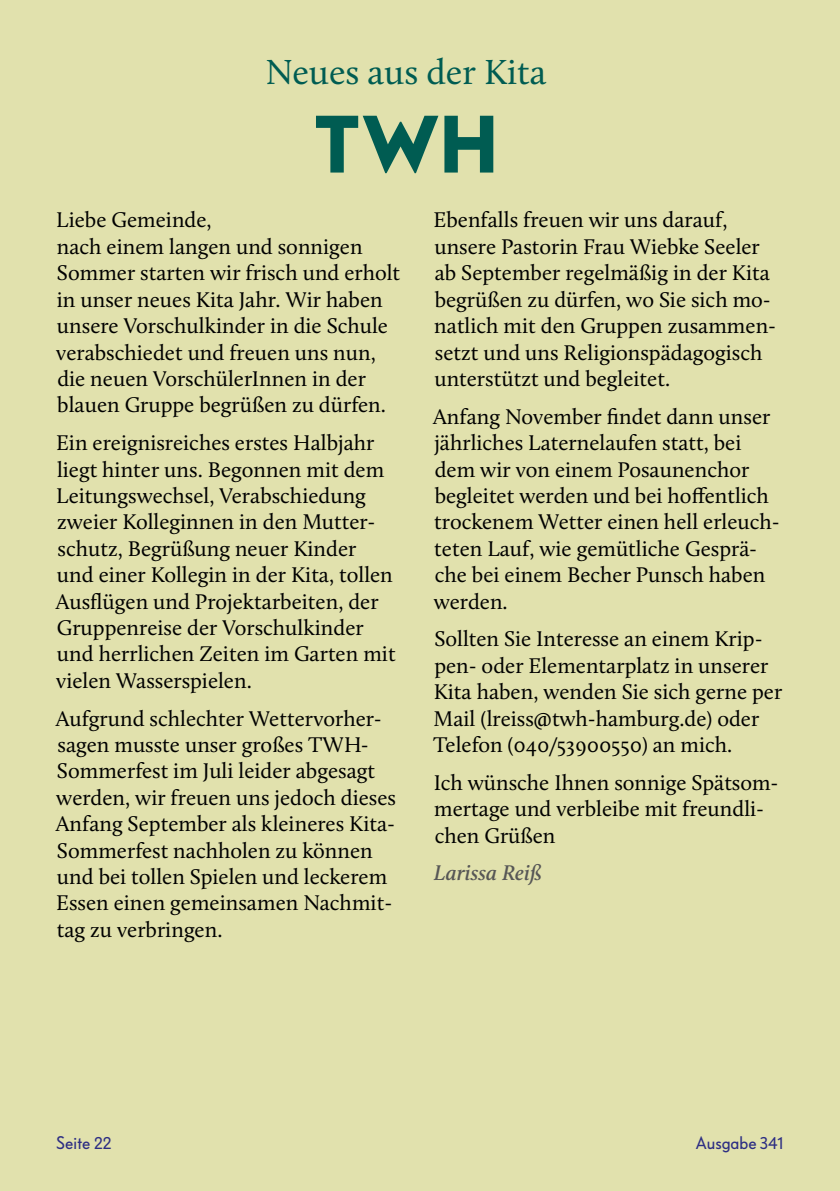
<style>
.page{position:relative;width:840px;height:1191px;background:#fff}
.page>*{position:absolute;margin:0;border:0;box-sizing:border-box;transform-origin:0 0}
.t1{font:700 80px "Bauer Grotesk Pro";color:#005c52}
.t2{font:36px "Calluna";color:#005c52}
.t3{font:22px/26.4px "Calluna";color:#000}
.t4{font:italic 600 22px "Calluna";color:#575756}
.t5{font:18px "Bauer Grotesk Pro";color:#2d2e83}
</style>
<div class="page">
<div style="left:0;top:0;width:839px;height:1191px;background:#e1e1ad"></div>
<h2 class="t2" style="left:265px;top:50px;width:282px">Neues aus der Kita</h2>
<h1 class="t1" style="left:313px;top:84px;width:186px">TWH</h1>
<p class="t3" style="left:433px;top:207px;width:344px">Ebenfalls freuen wir uns darauf, unsere Pastorin Frau Wiebke Seeler ab September regelmäßig in der Kita begrüßen zu dürfen, wo Sie sich mo&shy;natlich mit den Gruppen zusammen&shy;setzt und uns Religionspädagogisch unterstützt und begleitet.</p>
<p class="t3" style="left:433px;top:403px;width:348px">Anfang November findet dann unser jährliches Laternelaufen statt, bei dem wir von einem Posaunenchor begleitet werden und bei hoffentlich trockenem Wetter einen hell erleuch&shy;teten Lauf, wie gemütliche Gesprä&shy;che bei einem Becher Punsch haben werden.</p>
<p class="t3" style="left:433px;top:625px;width:350px">Sollten Sie Interesse an einem Krip&shy;pen- oder Elementarplatz in unserer Kita haben, wenden Sie sich gerne per Mail (lreiss@twh-hamburg.de) oder Telefon (040/53900550) an mich.</p>
<p class="t3" style="left:433px;top:769px;width:346px">Ich wünsche Ihnen sonnige Spätsom&shy;mertage und verbleibe mit freundli&shy;chen Grüßen</p>
<p class="t4" style="left:433px;top:859px;width:109px">Larissa Reiß</p>
<p class="t3" style="left:56px;top:207px;width:345px">Liebe Gemeinde,<br>nach einem langen und sonnigen<br>Sommer starten wir frisch und erholt in unser neues Kita Jahr. Wir haben unsere Vorschulkinder in die Schule verabschiedet und freuen uns nun, die neuen VorschülerInnen in der blauen Gruppe begrüßen zu dürfen.</p>
<p class="t3" style="left:56px;top:429px;width:341px">Ein ereignisreiches erstes Halbjahr liegt hinter uns. Begonnen mit dem Leitungswechsel, Verabschiedung zweier Kolleginnen in den Mutter&shy;schutz, Begrüßung neuer Kinder und einer Kollegin in der Kita, tollen Ausflügen und Projektarbeiten, der Gruppenreise der Vorschulkinder und herrlichen Zeiten im Garten mit vielen Wasserspielen.</p>
<p class="t3" style="left:56px;top:704px;width:341px">Aufgrund schlechter Wettervorher&shy;sagen musste unser großes TWH-Sommerfest im Juli leider abgesagt werden, wir freuen uns jedoch dieses Anfang September als kleineres Kita-Sommerfest nachholen zu können und bei tollen Spielen und leckerem Essen einen gemeinsamen Nachmit&shy;tag zu verbringen.</p>
<p class="t5" style="left:56px;top:1129px;width:57px">Seite 22</p>
<p class="t5" style="left:695px;top:1129px;width:89px">Ausgabe 341</p>
</div>
